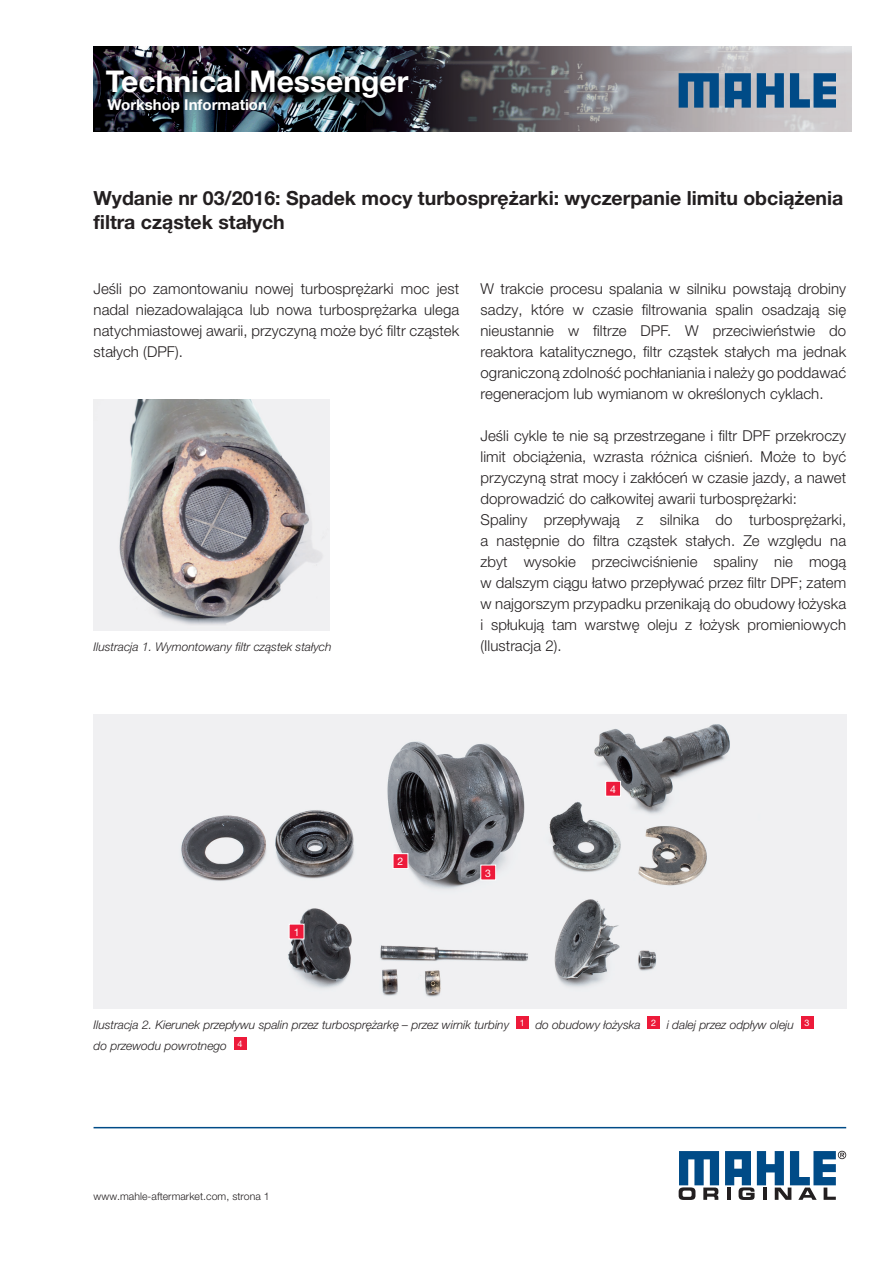
<style>
.page{position:relative;width:893px;height:1263px;background:#fff}
.page>*{position:absolute;margin:0;border:0;box-sizing:border-box;transform-origin:0 0}
.t1{font:700 30px "Helvetica Neue LTW1 G";color:#fff}
.t2{font:700 19.5px/24px "Helvetica Neue LTW1 G";color:#231f20}
.t3{font:300 15px/21px "Helvetica Neue LTW1 G";letter-spacing:.005em;color:#231f20;text-align:justify}
.t4{font:700 15px "Helvetica Neue LTW1 G";color:#fff}
.t5{font:italic 300 12px/21px "Helvetica Neue LTW1 G";color:#231f20}
.t6{font:300 10.5px "Helvetica Neue LTW1 G";letter-spacing:.005em;color:#231f20}
.t7{font:10.5px "Helvetica Neue LT";color:#fff}
</style>
<div class="page">
<svg style="left:679px;top:1151px;width:40px;height:49px"></svg>
<svg style="left:725px;top:1151px;width:121px;height:49px"></svg>
<hr style="left:94px;top:1127px;width:752px;height:1px;background:#004b87">
<img style="left:94px;top:399px;width:236px;height:231px">
<img style="left:94px;top:714px;width:752px;height:294px">
<img style="left:94px;top:47px;width:757px;height:85px">
<svg style="left:679px;top:73px;width:40px;height:35px"></svg>
<svg style="left:757px;top:73px;width:27px;height:35px"></svg>
<svg style="left:790px;top:73px;width:46px;height:35px;background:#47779f"></svg>
<svg style="left:725px;top:73px;width:26px;height:35px"></svg>
<div style="left:516px;top:1016px;width:13px;height:13px;background:#ed1a3a"></div>
<div style="left:647px;top:1016px;width:13px;height:13px;background:#ed1a3a"></div>
<div style="left:801px;top:1016px;width:12px;height:13px;background:#ed1a3a"></div>
<div style="left:234px;top:1037px;width:12px;height:13px;background:#ed1a3a"></div>
<div style="left:289px;top:924px;width:15px;height:15px;background:#ed1a3a"></div>
<div style="left:393px;top:854px;width:15px;height:14px;background:#ed1a3a"></div>
<div style="left:393px;top:853px;width:15px;height:16px;border:1px solid #fff"></div>
<div style="left:481px;top:865px;width:15px;height:15px;background:#ed1a3a"></div>
<div style="left:480px;top:865px;width:16px;height:15px;border:1px solid #fff"></div>
<div style="left:606px;top:781px;width:15px;height:15px;background:#ed1a3a"></div>
<div style="left:605px;top:781px;width:16px;height:15px;border:1px solid #fff"></div>
<h1 class="t1" style="left:106px;top:63px;width:304px">Technical Messenger</h1>
<p class="t4" style="left:107px;top:96px;width:161px">Workshop Information</p>
<h2 class="t2" style="left:94px;top:186px;width:751px">Wydanie nr 03/2016: Spadek mocy turbosprężarki: wyczerpanie limitu obciążenia filtra cząstek stałych</h2>
<p class="t3" style="left:94px;top:278px;width:367px">Jeśli po zamontowaniu nowej turbosprężarki moc jest nadal niezadowalająca lub nowa turbosprężarka ulega natychmiastowej awarii, przyczyną może być filtr cząstek stałych (DPF).</p>
<p class="t5" style="left:94px;top:636px;width:239px">Ilustracja 1. Wymontowany filtr cząstek stałych</p>
<p class="t3" style="left:480px;top:278px;width:367px">W trakcie procesu spalania w silniku powstają drobiny sadzy, które w czasie filtrowania spalin osadzają się nieustannie w filtrze DPF. W przeciwieństwie do reaktora katalitycznego, filtr cząstek stałych ma jednak ograniczoną zdolność pochłaniania i należy go poddawać regeneracjom lub wymianom w określonych cyklach.</p>
<p class="t3" style="left:480px;top:425px;width:367px;text-align:left">Jeśli cykle te nie są przestrzegane i filtr DPF przekroczy limit obciążenia, wzrasta różnica ciśnień. Może to być przyczyną strat mocy i zakłóceń w czasie jazdy, a nawet doprowadzić do całkowitej awarii turbosprężarki:<br>Spaliny przepływają z silnika do turbosprężarki, a następnie do filtra cząstek stałych. Ze względu na zbyt wysokie przeciwciśnienie spaliny nie mogą w dalszym ciągu łatwo przepływać przez filtr DPF; zatem w najgorszym przypadku przenikają do obudowy łożyska i spłukują tam warstwę oleju z łożysk promieniowych (Ilustracja 2).</p>
<p class="t7" style="left:294px;top:926px;width:7px">1</p>
<p class="t7" style="left:398px;top:855px;width:7px">2</p>
<p class="t7" style="left:485px;top:867px;width:7px">3</p>
<p class="t7" style="left:610px;top:783px;width:7px">4</p>
<p class="t5" style="left:94px;top:1014px;width:717px">Ilustracja 2. Kierunek przepływu spalin przez turbosprężarkę – przez wirnik turbiny <sup>1</sup> do obudowy łożyska <sup>2</sup> i dalej przez odpływ oleju <sup>3 </sup>do przewodu powrotnego <sup>4</sup></p>
<p class="t6" style="left:94px;top:1190px;width:178px">www.mahle-aftermarket.com, strona 1</p>
</div>
